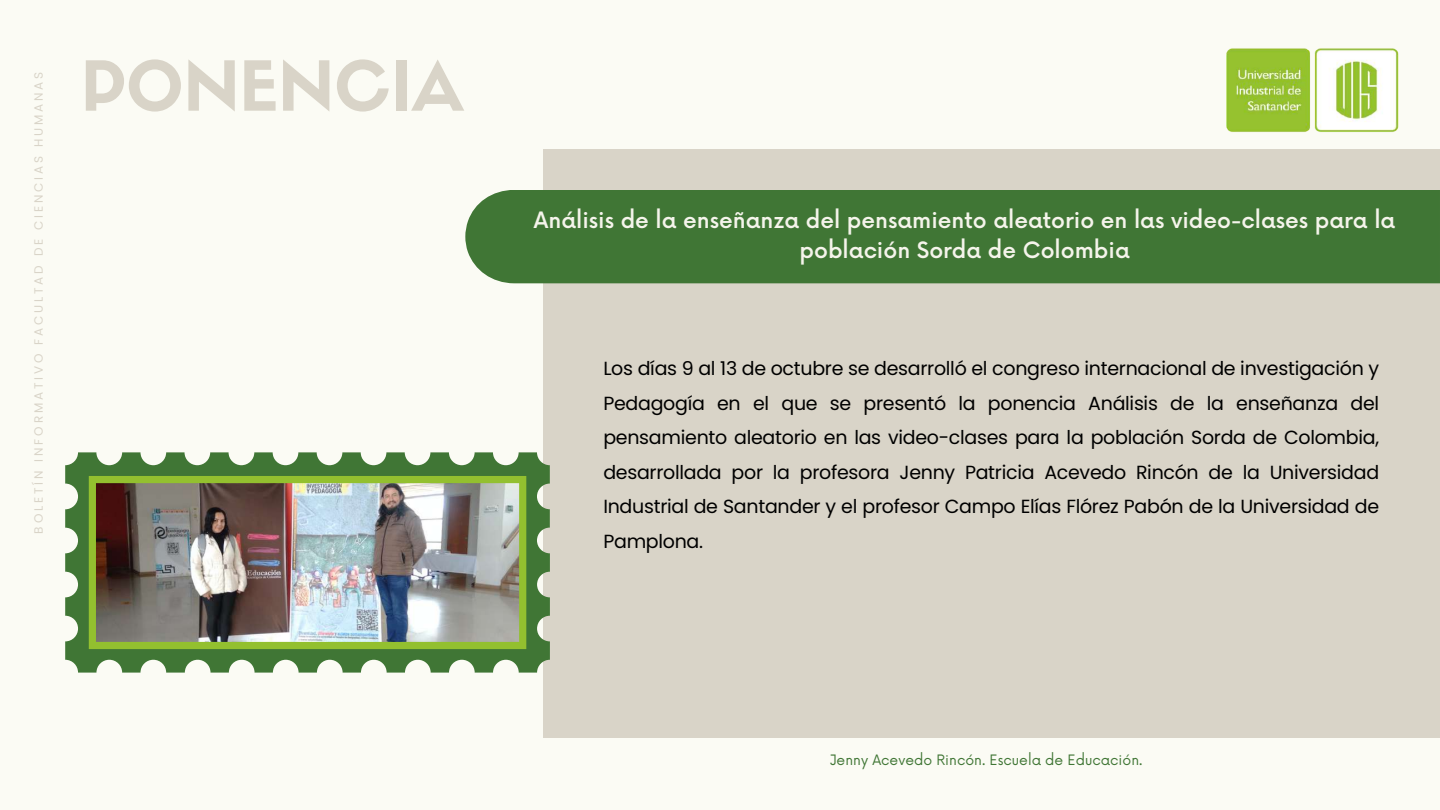
<style>
.page{position:relative;width:1440px;height:810px;background:#fbfbf4}
.page>*{position:absolute;margin:0;border:0;box-sizing:border-box;transform-origin:0 0}
.t1{font:67.6px "Sifonn Basic";color:#d9d4c8}
.t2{font:500 22px/30.8px "Now";color:#f5f4eb;text-align:center}
.t3{font:19px/34.5px "Poppins";letter-spacing:-.015em;color:#000;text-align:justify}
.t4{font:14px "Now";color:#407635}
.t5{font:12px "Poppins";letter-spacing:.235em;color:#d9d4c8}
</style>
<div class="page">
<div style="left:543px;top:149px;width:896px;height:588px;background:#d9d4c8"></div>
<img style="left:1226px;top:48px;width:173px;height:84px">
<div style="left:465px;top:190px;width:975px;height:93px;background:#407635"></div>
<svg style="left:65px;top:452px;width:485px;height:221px;fill:#407635"></svg>
<img style="left:89px;top:476px;width:437px;height:173px">
<p class="t5" style="left:30px;top:534px;width:463px;rotate:-90deg">BOLETÍN INFORMATIVO FACULTAD DE CIENCIAS HUMANAS</p>
<h1 class="t1" style="left:81px;top:60px;width:384px">PONENCIA</h1>
<p class="t2" style="left:534px;top:206px;width:863px">Análisis de la enseñanza del pensamiento aleatorio en las video-clases para la población Sorda de Colombia</p>
<p class="t3" style="left:603px;top:351px;width:777px">Los días 9 al 13 de octubre se desarrolló el congreso internacional de investigación y Pedagogía en el que se presentó la ponencia Análisis de la enseñanza del pensamiento aleatorio en las video-clases para la población Sorda de Colombia, desarrollada por la profesora Jenny Patricia Acevedo Rincón de la Universidad Industrial de Santander y el profesor Campo Elías Flórez Pabón de la Universidad de Pamplona.</p>
<p class="t4" style="left:830px;top:752px;width:314px">Jenny Acevedo Rincón. Escuela de Educación.</p>
</div>
